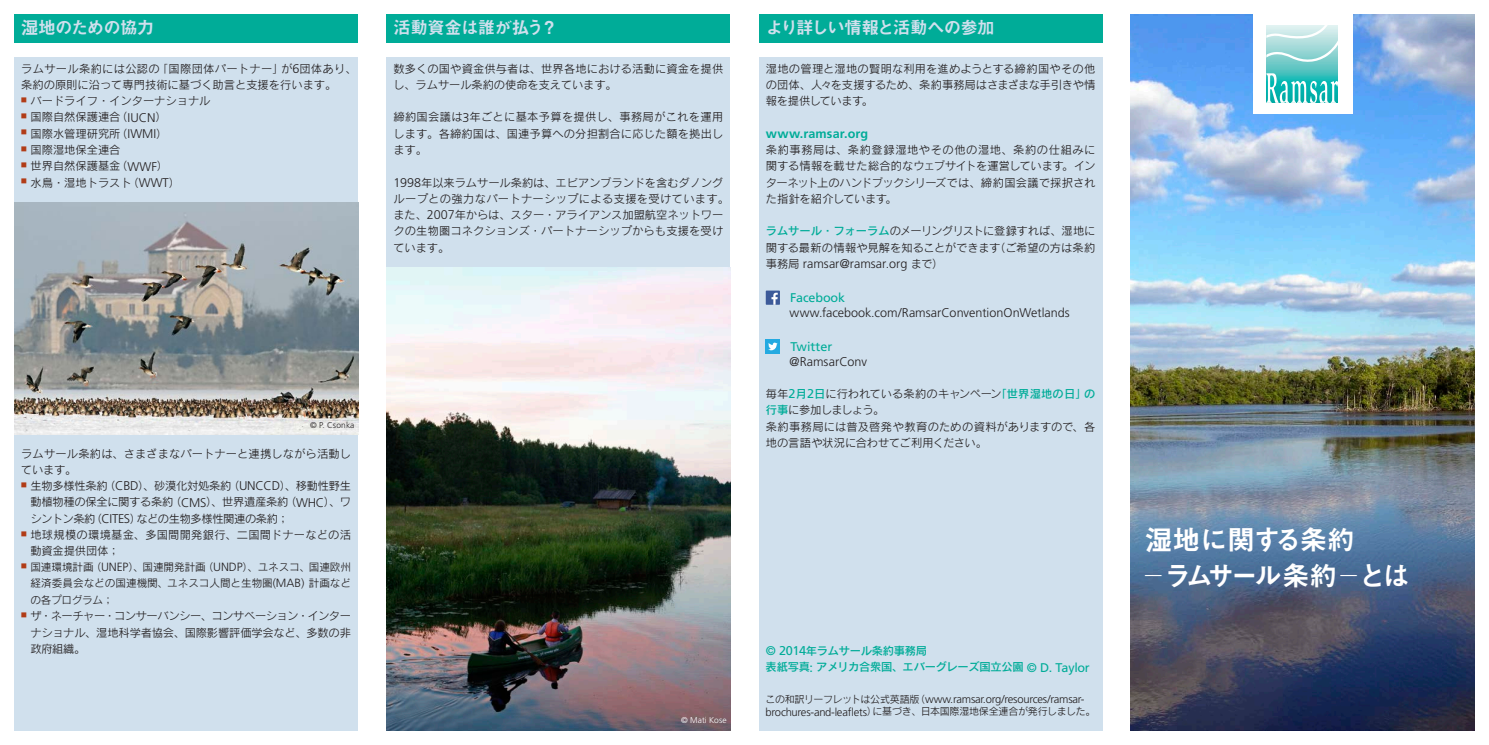
<style>
.page{position:relative;width:1489px;height:745px;background:#fff}
.page>*{position:absolute;margin:0;border:0;box-sizing:border-box;transform-origin:0 0}
.t1{font:27.5px "Midashi Go Pr 6 N MB31";letter-spacing:-.14em;color:#fff;scale:.6 1}
.t2{font:27.5px "Midashi Go Pr 6 N MB31";color:#fff}
.t3{font:17.5px "Midashi Go Pr 6 N MB31";letter-spacing:-.045em;color:#d0e0ed}
.Text{font:300 12.62px "Frutiger LT Std";color:#231f20}
.Text-2{font:12.62px "Frutiger LT Std";letter-spacing:-.01em;color:#00ac98}
.Text-3{font:700 12.62px "Frutiger LT Std";letter-spacing:.01em;color:#00ac98}
.Text-4{font:11.25px/16.2px "Rodin Pro M";color:#231f20}
.Text-5{font:11.25px "Rodin Pro DB";letter-spacing:-.025em;color:#00ac98}
.Text-6{font:300 11.25px "Frutiger LT Std";letter-spacing:-.02em;color:#231f20}
.Text-7{font:11.25px/16.2px "Rodin Pro M";letter-spacing:-.02em;color:#231f20}
.Text-8{font:11.25px/16.2px "Rodin Pro M";letter-spacing:.02em;color:#231f20}
.t4{font:10.62px/16.5px "Rodin Pro M";letter-spacing:-.005em;color:#231f20;text-align:justify}
.Text-9{font:10px "Rodin Pro M";letter-spacing:-.03em;color:#231f20}
.Photo_credits{font:300 8.38px "Frutiger LT Std";letter-spacing:.01em;color:#231f20}
.Photo_credits-2{font:300 8.38px "Frutiger LT Std";letter-spacing:.015em;color:#fff}
.s1{font-family:"Frutiger LT Std";font-weight:300;font-size:12.62px}
.s2{font-family:"Frutiger LT Std";font-weight:300;font-size:11.88px}
.s3{font-family:"Rodin Pro DB";color:#00ac98}
.s4{font-family:"Rodin Pro M";font-weight:400;font-size:11.25px}
.s5{font-family:"Frutiger LT Std";font-size:12.75px;color:#00ac98}
.s6{font-family:"Frutiger LT Std";font-size:12.62px}
.s7{font-family:"Frutiger LT Std";font-size:12.75px}
.s8{font-family:"Rodin Pro M";font-weight:400;font-size:10px}
.s9{font-family:"Frutiger LT Std";font-weight:300;font-size:11.25px}
</style>
<div class="page">
<img style="left:1130px;top:14px;width:344px;height:716px">
<div style="left:14px;top:57px;width:344px;height:673px;background:#d0e0ed"></div>
<div style="left:14px;top:14px;width:344px;height:29px;background:#00ac98"></div>
<div style="left:386px;top:57px;width:344px;height:673px;background:#d0e0ed"></div>
<div style="left:386px;top:14px;width:344px;height:29px;background:#00ac98"></div>
<img style="left:14px;top:202px;width:344px;height:232px">
<img style="left:386px;top:267px;width:344px;height:463px">
<div style="left:758px;top:57px;width:344px;height:673px;background:#d0e0ed"></div>
<div style="left:758px;top:14px;width:344px;height:29px;background:#00ac98"></div>
<div style="left:765px;top:290px;width:15px;height:14px;background:#3c5a99"></div>
<svg style="left:771px;top:292px;width:6px;height:12px"></svg>
<div style="left:765px;top:339px;width:15px;height:14px;background:#24aae1"></div>
<svg style="left:768px;top:342px;width:9px;height:8px"></svg>
<div style="left:1253px;top:14px;width:99px;height:99px;background:#fff"></div>
<hr style="left:1266px;top:103px;width:71px;height:1px;background:#00a9a2">
<hr style="left:1266px;top:72px;width:71px;height:1px;background:#4ac1bd">
<hr style="left:1266px;top:71px;width:71px;height:1px;background:#4ec2bf">
<hr style="left:1266px;top:70px;width:71px;height:1px;background:#53c2bf">
<hr style="left:1266px;top:69px;width:71px;height:1px;background:#5ac4c1">
<hr style="left:1266px;top:68px;width:71px;height:1px;background:#5ec5c2">
<hr style="left:1266px;top:67px;width:71px;height:1px;background:#60c6c3">
<hr style="left:1266px;top:66px;width:71px;height:1px;background:#64c6c3">
<hr style="left:1266px;top:65px;width:71px;height:1px;background:#66c7c5">
<hr style="left:1266px;top:64px;width:71px;height:1px;background:#6ac8c7">
<svg style="left:1266px;top:73px;width:71px;height:30px"></svg>
<svg style="left:1266px;top:25px;width:71px;height:39px;background:#b5e1e0"></svg>
<p class="t3" style="left:21px;top:13px;width:135px">湿地のための協力</p>
<p class="Text-4" style="left:21px;top:60px;width:337px">ラムサール条約には公認の「国際団体パートナー」が<span class="s1">6</span>団体あり、条約の原則に沿って専門技術に基づく助言と支援を行います。</p>
<p class="Text-4" style="left:21px;top:92px;width:191px"><sup>■</sup> バードライフ・インターナショナル</p>
<p class="Text-4" style="left:21px;top:109px;width:147px"><sup>■</sup> 国際自然保護連合（<span class="s1">IUCN</span>）</p>
<p class="Text-4" style="left:21px;top:125px;width:148px"><sup>■</sup> 国際水管理研究所（<span class="s1">IWMI</span>）</p>
<p class="Text-4" style="left:21px;top:141px;width:101px"><sup>■</sup> 国際湿地保全連合</p>
<p class="Text-4" style="left:21px;top:157px;width:148px"><sup>■</sup> 世界自然保護基金（<span class="s1">WWF</span>）</p>
<p class="Text-4" style="left:21px;top:174px;width:160px"><sup>■</sup> 水鳥・湿地トラスト（<span class="s1">WWT</span>）</p>
<p class="Photo_credits" style="left:310px;top:420px;width:46px">© P. Csonka</p>
<p class="Text-4" style="left:21px;top:444px;width:331px">ラムサール条約は、さまざまなパートナーと連携しながら活動しています。</p>
<p class="Text-4" style="left:30px;top:477px;width:322px;text-align:justify;text-indent:-9px"><sup>■</sup> 生物多様性条約（<span class="s1">CBD</span>）、砂漠化対処条約（<span class="s1">UNCCD</span>）、移動性野生動植物種の保全に関する条約（<span class="s1">CMS</span>）、世界遺産条約（<span class="s1">WHC</span>）、ワシントン条約（<span class="s1">CITES</span>）などの生物多様性関連の条約；</p>
<p class="Text-8" style="left:30px;top:526px;width:322px;text-indent:-9px"><sup>■</sup> 地球規模の環境基金、多国間開発銀行、二国間ドナーなどの活動資金提供団体；</p>
<p class="t4" style="left:30px;top:557px;width:322px;text-indent:-9px"><sup>■</sup> 国連環境計画（<span class="s2">UNEP</span>）、国連開発計画（<span class="s2">UNDP</span>）、ユネスコ、国連欧州経済委員会などの国連機関、ユネスコ人間と生物圏<span class="s2">(MAB)</span> 計画などの各プログラム；</p>
<p class="Text-4" style="left:30px;top:607px;width:322px;text-align:justify;text-indent:-9px"><sup>■</sup> ザ・ネーチャー・コンサーバンシー、コンサベーション・インターナショナル、湿地科学者協会、国際影響評価学会など、多数の非政府組織。</p>
<p class="t3" style="left:393px;top:13px;width:166px">活動資金は誰が払う？</p>
<p class="t3" style="left:765px;top:13px;width:230px">より詳しい情報と活動への参加</p>
<p class="Text-4" style="left:765px;top:60px;width:331px;text-align:justify">湿地の管理と湿地の賢明な利用を進めようとする締約国やその他の団体、人々を支援するため、条約事務局はさまざまな手引きや情報を提供しています。</p>
<p class="Text-3" style="left:765px;top:126px;width:104px">www.ramsar.org</p>
<p class="Text-4" style="left:765px;top:141px;width:331px;text-align:justify">条約事務局は、条約登録湿地やその他の湿地、条約の仕組みに関する情報を載せた総合的なウェブサイトを運営しています。インターネット上のハンドブックシリーズでは、締約国会議で採択された指針を紹介しています。</p>
<p class="Text-4" style="left:765px;top:222px;width:331px"><span class="s3">ラムサール・フォーラム</span>のメーリングリストに登録すれば、湿地に関する最新の情報や見解を知ることができます（ご希望の方は条約</p>
<p class="Text" style="left:765px;top:256px;width:179px"><span class="s4">事務局</span> ramsar@ramsar.org <span class="s4">まで）</span></p>
<p class="Text-2" style="left:790px;top:290px;width:57px">Facebook</p>
<p class="Text" style="left:789px;top:305px;width:282px">www.facebook.com/RamsarConventionOnWetlands</p>
<p class="Text-2" style="left:790px;top:339px;width:43px">Twitter</p>
<p class="Text" style="left:789px;top:354px;width:79px">@RamsarConv</p>
<p class="Text-7" style="left:765px;top:385px;width:331px">毎年<span class="s5">2</span><span class="s3">月</span><span class="s5">2</span><span class="s3">日</span>に行われている条約のキャンペーン<span class="s3">「世界湿地の日」の行事</span>に参加しましょう。</p>
<p class="Text-4" style="left:765px;top:417px;width:331px">条約事務局には普及啓発や教育のための資料がありますので、各地の言語や状況に合わせてご利用ください。</p>
<p class="Text-4" style="left:393px;top:60px;width:331px">数多くの国や資金供与者は、世界各地における活動に資金を提供し、ラムサール条約の使命を支えています。</p>
<p class="Text-4" style="left:393px;top:109px;width:331px;text-align:justify">締約国会議は<span class="s1">3</span>年ごとに基本予算を提供し、事務局がこれを運用します。各締約国は、国連予算への分担割合に応じた額を拠出します。</p>
<p class="Text-4" style="left:393px;top:174px;width:337px"><span class="s1">1998</span>年以来ラムサール条約は、エビアンブランドを含むダノングループとの強力なパートナーシップによる支援を受けています。また、<span class="s1">2007</span>年からは、スター・アライアンス加盟航空ネットワークの生物圏コネクションズ・パートナーシップからも支援を受けています。</p>
<p class="Photo_credits-2" style="left:681px;top:715px;width:47px">© Mati Kose</p>
<p class="Text-5" style="left:765px;top:643px;width:163px"><span class="s6">©</span> <span class="s7">2014</span>年ラムサール条約事務局</p>
<p class="Text-5" style="left:765px;top:659px;width:326px">表紙写真<span class="s6">:</span> アメリカ合衆国、エバーグレーズ国立公園 <span class="s6">© D. Taylor</span></p>
<p class="Text-6" style="left:765px;top:692px;width:320px"><span class="s8">この和訳リーフレットは公式英語版（</span>www.ramsar.org/resources/ramsar-</p>
<p class="Text-9" style="left:765px;top:704px;width:331px"><span class="s9">brochures-and-leaflets</span>）に基づき、日本国際湿地保全連合が発行しました。</p>
<p class="t2" style="left:1144px;top:517px;width:211px">湿地に関する条約</p>
<p class="t1" style="left:1144px;top:552px;width:443px">─ ラムサール条約 ─ とは</p>
</div>
